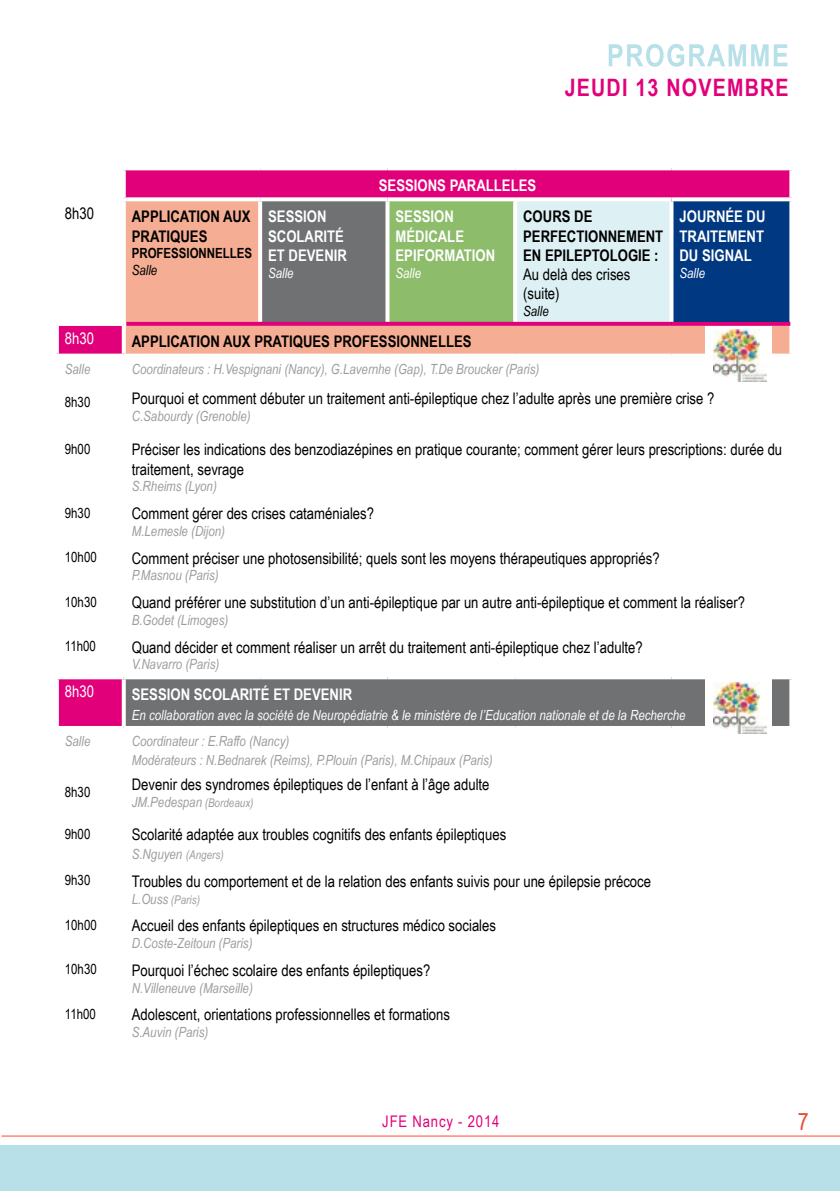
<style>
.page{position:relative;width:840px;height:1191px;background:#fff}
.page>*{position:absolute;margin:0;border:0;box-sizing:border-box;transform-origin:0 0}
.t1{font:700 24px "Arial Narrow";letter-spacing:.05em;color:#e2007a}
.t2{font:24px "Arial Narrow";color:#e74d37}
.t3{font:16px/19.2px "Arial Narrow";color:#000}
.t4{font:700 16px/19.2px "Arial Narrow";color:#fff}
.t5{font:700 16px/19.2px "Arial Narrow";color:#000}
.t6{font:16px "Arial Narrow";letter-spacing:.05em;color:#e2007a}
.t7{font:16px "Arial Narrow";color:#fff}
.t8{font:italic 14px/19.2px "Arial Narrow";color:#9c9d9f}
.t9{font:italic 14px "Arial Narrow";color:#fff}
.t10{font:14px "Arial Narrow";color:#000}
.t11{font:700 14px "Arial Narrow";color:#000}
.t12{font:italic 14px "Arial Narrow";color:#000}
.t13{font:italic 12px "Arial Narrow";color:#9c9d9f}
.s1{font-size:12px}
.s2{font-size:14px}
</style>
<div class="page">
<div style="left:0;top:1146px;width:839px;height:45px;background:#b7e0e8"></div>
<hr style="left:1px;top:1135px;width:838px;height:1px;background:#ff492c">
<svg style="left:608px;top:44px;width:179px;height:23px"></svg>
<svg style="left:59px;top:170px;width:730px;height:183px;fill:#e2007a"></svg>
<div style="left:126px;top:201px;width:663px;height:152px;background:#f5ae93"></div>
<div style="left:260px;top:199px;width:127px;height:125px;background:#707173"></div>
<div style="left:387px;top:199px;width:128px;height:125px;background:#8dbc6b"></div>
<div style="left:515px;top:199px;width:156px;height:125px;background:#ddf0f3"></div>
<div style="left:671px;top:199px;width:120px;height:125px;background:#003882"></div>
<div style="left:57px;top:677px;width:67px;height:51px;background:#e2007a"></div>
<div style="left:124px;top:677px;width:667px;height:51px;background:#707173"></div>
<svg style="left:58px;top:326px;width:1px;height:27px"></svg>
<svg style="left:122px;top:326px;width:4px;height:27px"></svg>
<hr style="left:55px;top:197px;width:69px;height:4px;background:#fff">
<hr style="left:55px;top:322px;width:69px;height:4px;background:#fff">
<hr style="left:124px;top:322px;width:136px;height:4px;background:#fff">
<svg style="left:789px;top:326px;width:1px;height:27px"></svg>
<svg style="left:57px;top:353px;width:67px;height:3px"></svg>
<svg style="left:124px;top:353px;width:136px;height:1px"></svg>
<svg style="left:260px;top:353px;width:127px;height:2px"></svg>
<svg style="left:387px;top:353px;width:128px;height:3px"></svg>
<svg style="left:515px;top:353px;width:156px;height:2px"></svg>
<svg style="left:671px;top:353px;width:121px;height:3px"></svg>
<svg style="left:122px;top:170px;width:4px;height:27px"></svg>
<svg style="left:122px;top:201px;width:4px;height:121px"></svg>
<svg style="left:124px;top:197px;width:136px;height:4px"></svg>
<svg style="left:260px;top:197px;width:127px;height:4px"></svg>
<svg style="left:387px;top:197px;width:128px;height:4px"></svg>
<svg style="left:515px;top:197px;width:156px;height:4px"></svg>
<svg style="left:671px;top:197px;width:121px;height:4px"></svg>
<svg style="left:789px;top:170px;width:3px;height:27px"></svg>
<svg style="left:258px;top:201px;width:4px;height:121px"></svg>
<svg style="left:385px;top:201px;width:4px;height:121px"></svg>
<svg style="left:513px;top:201px;width:4px;height:121px"></svg>
<svg style="left:669px;top:201px;width:4px;height:121px"></svg>
<svg style="left:789px;top:201px;width:2px;height:121px"></svg>
<hr style="left:124px;top:675px;width:136px;height:4px;background:#fff">
<hr style="left:260px;top:675px;width:127px;height:4px;background:#fff">
<hr style="left:387px;top:675px;width:128px;height:4px;background:#fff">
<hr style="left:515px;top:675px;width:156px;height:4px;background:#fff">
<hr style="left:671px;top:675px;width:122px;height:4px;background:#fff">
<svg style="left:789px;top:679px;width:3px;height:47px"></svg>
<hr style="left:124px;top:726px;width:136px;height:4px;background:#fff">
<hr style="left:260px;top:726px;width:127px;height:4px;background:#fff">
<hr style="left:387px;top:726px;width:128px;height:4px;background:#fff">
<hr style="left:515px;top:726px;width:156px;height:4px;background:#fff">
<hr style="left:671px;top:726px;width:122px;height:4px;background:#fff">
<hr style="left:55px;top:675px;width:69px;height:4px;background:#fff">
<svg style="left:57px;top:679px;width:2px;height:47px"></svg>
<svg style="left:122px;top:679px;width:4px;height:47px"></svg>
<hr style="left:55px;top:726px;width:69px;height:4px;background:#fff">
<div style="left:704px;top:676px;width:67px;height:58px;background:#fff"></div>
<img style="left:713px;top:682px;width:53px;height:52px">
<div style="left:704px;top:323px;width:67px;height:58px;background:#fff"></div>
<img style="left:713px;top:329px;width:53px;height:52px">
<svg style="left:126px;top:322px;width:663px;height:4px;background:#e2087d"></svg>
<h1 class="t1" style="left:564px;top:74px;width:225px">JEUDI 13 NOVEMBRE</h1>
<p class="t3" style="left:65px;top:204px;width:31px">8h30</p>
<p class="t5" style="left:132px;top:207px;width:120px">APPLICATION AUX<br>PRATIQUES</p>
<p class="t11" style="left:132px;top:245px;width:122px">PROFESSIONNELLES</p>
<p class="t12" style="left:132px;top:262px;width:27px">Salle</p>
<p class="t4" style="left:268px;top:207px;width:80px">SESSION<br>SCOLARITÉ<br>ET DEVENIR</p>
<p class="t9" style="left:268px;top:265px;width:27px">Salle</p>
<p class="t4" style="left:378px;top:176px;width:159px">SESSIONS PARALLELES</p>
<p class="t4" style="left:395px;top:207px;width:101px">SESSION<br>MÉDICALE<br>EPIFORMATION</p>
<p class="t9" style="left:395px;top:265px;width:27px">Salle</p>
<p class="t5" style="left:523px;top:207px;width:141px">COURS DE<br>PERFECTIONNEMENT<br>EN EPILEPTOLOGIE :</p>
<p class="t3" style="left:523px;top:265px;width:109px">Au delà des crises (suite)</p>
<p class="t12" style="left:523px;top:303px;width:27px">Salle</p>
<p class="t4" style="left:679px;top:207px;width:88px;text-align:justify">JOURNÉE DU TRAITEMENT DU SIGNAL</p>
<p class="t9" style="left:679px;top:265px;width:27px">Salle</p>
<p class="t7" style="left:65px;top:329px;width:31px">8h30</p>
<p class="t5" style="left:132px;top:331px;width:341px">APPLICATION AUX PRATIQUES PROFESSIONNELLES</p>
<p class="t8" style="left:65px;top:359px;width:27px">Salle</p>
<p class="t10" style="left:65px;top:394px;width:27px">8h30</p>
<p class="t8" style="left:132px;top:359px;width:409px">Coordinateurs : H.Vespignani (Nancy), G.Lavernhe (Gap), T.De Broucker (Paris)</p>
<p class="t3" style="left:132px;top:389px;width:583px">Pourquoi et comment débuter un traitement anti-épileptique chez l’adulte après une première crise ?</p>
<p class="t8" style="left:132px;top:406px;width:120px">C.Sabourdy (Grenoble)</p>
<p class="t10" style="left:65px;top:441px;width:27px">9h00</p>
<p class="t3" style="left:132px;top:440px;width:651px">Préciser les indications des benzodiazépines en pratique courante; comment gérer leurs prescriptions: durée du traitement, sevrage</p>
<p class="t8" style="left:132px;top:477px;width:86px">S.Rheims (Lyon)</p>
<p class="t10" style="left:65px;top:505px;width:27px">9h30</p>
<p class="t3" style="left:132px;top:504px;width:244px">Comment gérer des crises cataméniales?</p>
<p class="t8" style="left:132px;top:521px;width:95px">M.Lemesle (Dijon)</p>
<p class="t10" style="left:65px;top:549px;width:33px">10h00</p>
<p class="t3" style="left:132px;top:548px;width:529px">Comment préciser une photosensibilité; quels sont les moyens thérapeutiques appropriés?</p>
<p class="t8" style="left:132px;top:566px;width:88px">P.Masnou (Paris)</p>
<p class="t10" style="left:65px;top:593px;width:33px">10h30</p>
<p class="t3" style="left:132px;top:593px;width:614px">Quand préférer une substitution d’un anti-épileptique par un autre anti-épileptique et comment la réaliser?</p>
<p class="t8" style="left:132px;top:610px;width:98px">B.Godet (Limoges)</p>
<p class="t10" style="left:65px;top:638px;width:33px">11h00</p>
<p class="t3" style="left:132px;top:637px;width:512px">Quand décider et comment réaliser un arrêt du traitement anti-épileptique chez l’adulte?</p>
<p class="t8" style="left:132px;top:655px;width:89px">V.Navarro (Paris)</p>
<p class="t7" style="left:65px;top:682px;width:31px">8h30</p>
<p class="t4" style="left:132px;top:685px;width:222px">SESSION SCOLARITÉ ET DEVENIR</p>
<p class="t9" style="left:132px;top:707px;width:555px">En collaboration avec la société de Neuropédiatrie &amp; le ministère de l’Education nationale et de la Recherche</p>
<p class="t8" style="left:65px;top:731px;width:27px">Salle</p>
<p class="t8" style="left:132px;top:731px;width:362px">Coordinateur : E.Raffo (Nancy)<br>Modérateurs : N.Bednarek (Reims), P.Plouin (Paris), M.Chipaux (Paris)</p>
<p class="t3" style="left:132px;top:775px;width:359px">Devenir des syndromes épileptiques de l’enfant à l’âge adulte</p>
<p class="t8" style="left:132px;top:792px;width:123px">JM.Pedespan <span class="s1">(Bordeaux)</span></p>
<p class="t10" style="left:65px;top:783px;width:27px">8h30</p>
<p class="t10" style="left:65px;top:825px;width:27px">9h00</p>
<p class="t3" style="left:132px;top:824px;width:376px">Scolarité adaptée aux troubles cognitifs des enfants épileptiques</p>
<p class="t8" style="left:132px;top:844px;width:93px">S.Nguyen <span class="s1">(Angers)</span></p>
<p class="t10" style="left:65px;top:872px;width:27px">9h30</p>
<p class="t3" style="left:132px;top:871px;width:520px">Troubles du comportement et de la relation des enfants suivis pour une épilepsie précoce</p>
<p class="t13" style="left:132px;top:892px;width:70px"><span class="s2">L.Ouss</span> (Paris)</p>
<p class="t10" style="left:65px;top:917px;width:33px">10h00</p>
<p class="t3" style="left:132px;top:916px;width:365px">Accueil des enfants épileptiques en structures médico sociales</p>
<p class="t8" style="left:132px;top:933px;width:122px">D.Coste-Zeitoun (Paris)</p>
<p class="t10" style="left:65px;top:961px;width:33px">10h30</p>
<p class="t3" style="left:132px;top:960px;width:300px">Pourquoi l’échec scolaire des enfants épileptiques?</p>
<p class="t8" style="left:132px;top:978px;width:122px">N.Villeneuve (Marseille)</p>
<p class="t10" style="left:65px;top:1006px;width:33px">11h00</p>
<p class="t3" style="left:132px;top:1005px;width:319px">Adolescent, orientations professionnelles et formations</p>
<p class="t8" style="left:132px;top:1022px;width:78px">S.Auvin (Paris)</p>
<p class="t6" style="left:382px;top:1112px;width:119px">JFE Nancy - 2014</p>
<h1 class="t2" style="left:797px;top:1108px;width:12px">7</h1>
</div>
